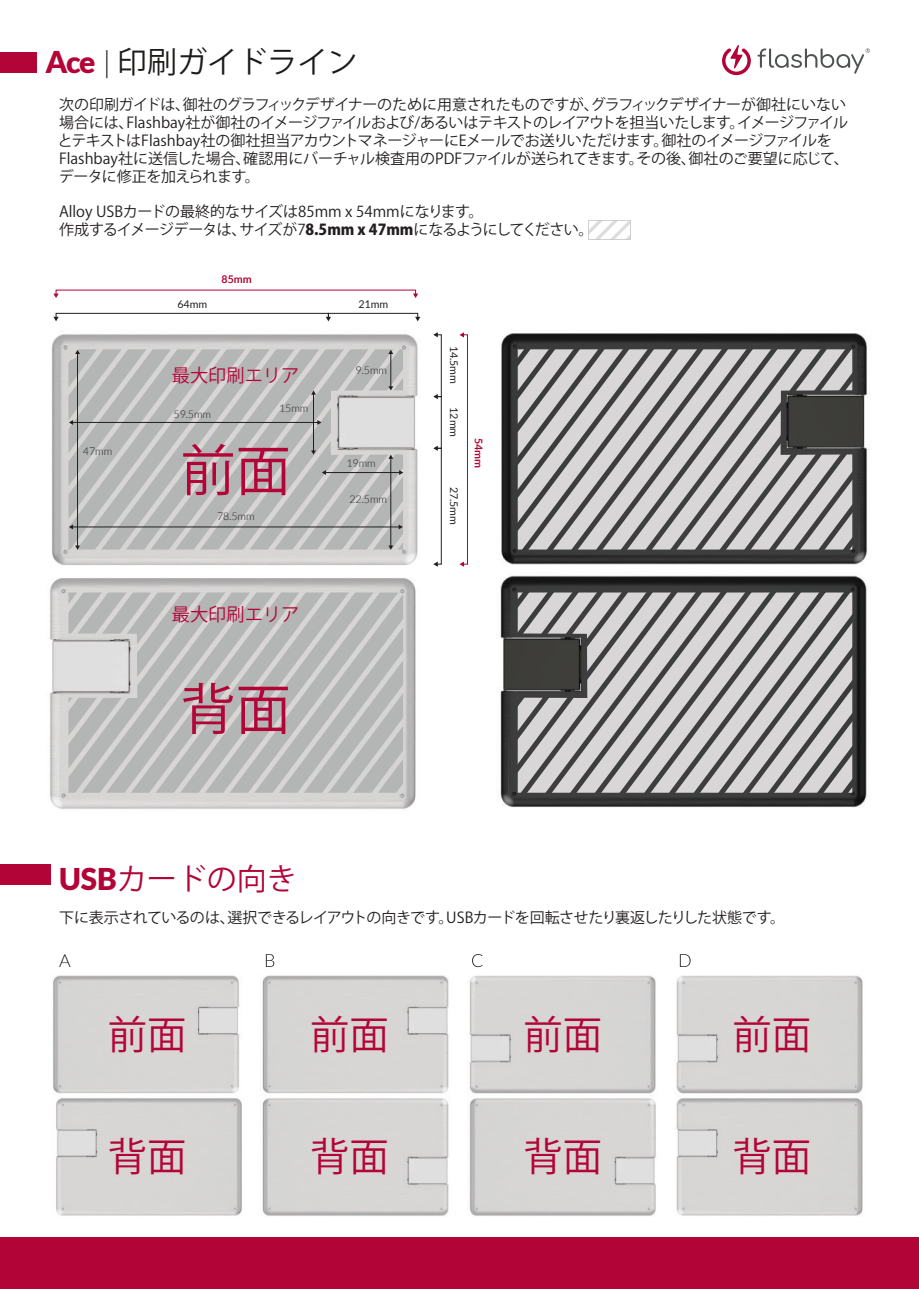
<style>
.page{position:relative;width:919px;height:1289px;background:#fff}
.page>*{position:absolute;margin:0;border:0;box-sizing:border-box;transform-origin:0 0}
.t1{font:55.05px "Koz Go Pr 6 N";color:#b30437}
.t2{font:39.3px "Koz Go Pr 6 N";color:#b30437}
.t3{font:30px "Koz Go Pr 6 N";color:#1b1b19}
.t4{font:30px "Koz Go Pr 6 N";color:#b30437}
.t5{font:18.3px "Koz Go Pr 6 N";color:#b30437}
.t6{font:300 18px "Lato";color:#231f20}
.t7{font:15px/18px "Koz Go Pr 6 N";letter-spacing:-.03em;color:#231f20}
.t8{font:300 10.65px "Lato";color:#231f20}
.t9{font:10.65px "Lato";color:#231f20}
.t10{font:700 10.65px "Lato";color:#b30437}
.s1{font-family:"Lato";font-weight:900;color:#b30437}
.s2{font-family:"Lato";font-weight:300}
.s3{font-weight:800}
.s4{font-family:"Lato";font-weight:900}
</style>
<div class="page">
<img style="left:50px;top:49px;width:820px;height:1167px">
<svg style="left:68px;top:592px;width:335px;height:200px;background:#bebebe"></svg>
<svg style="left:517px;top:349px;width:335px;height:200px;background:#a7a6a7"></svg>
<svg style="left:517px;top:592px;width:335px;height:200px;background:#a8a6a7"></svg>
<svg style="left:722px;top:45px;width:28px;height:30px"></svg>
<svg style="left:757px;top:48px;width:112px;height:26px"></svg>
<div style="left:0;top:52px;width:37px;height:21px;background:#b30437"></div>
<div style="left:0;top:1237px;width:918px;height:51px;background:#b30437"></div>
<svg style="left:266px;top:954px;width:8px;height:12px"></svg>
<svg style="left:472px;top:954px;width:10px;height:13px"></svg>
<svg style="left:679px;top:954px;width:11px;height:12px"></svg>
<svg style="left:53px;top:289px;width:365px;height:9px"></svg>
<svg style="left:433px;top:332px;width:9px;height:235px"></svg>
<svg style="left:53px;top:312px;width:367px;height:9px"></svg>
<svg style="left:459px;top:332px;width:9px;height:235px"></svg>
<svg style="left:68px;top:349px;width:335px;height:200px;background:#bcbcbc"></svg>
<svg style="left:588px;top:220px;width:42px;height:20px"></svg>
<div style="left:0;top:864px;width:50px;height:21px;background:#b30437"></div>
<h3 class="t3" style="left:45px;top:45px;width:313px"><span class="s1">Ace</span> <span class="s2">|</span> 印刷ガイドライン</h3>
<p class="t7" style="left:58px;top:95px;width:792px">次の印刷ガイドは、御社のグラフィックデザイナーのために用意されたものですが、グラフィックデザイナーが御社にいない場合には、Flashbay社が御社のイメージファイルおよび/あるいはテキストのレイアウトを担当いたします。イメージファイルとテキストはFlashbay社の御社担当アカウントマネージャーにEメールでお送りいただけます。御社のイメージファイルをFlashbay社に送信した場合、確認用にバーチャル検査用のPDFファイルが送られてきます。その後、御社のご要望に応じて、データに修正を加えられます。</p>
<p class="t7" style="left:59px;top:203px;width:535px">Alloy USBカードの最終的なサイズは85mm x 54mmになります。<br>作成するイメージデータは、サイズが7<span class="s3">8.5mm x 47mm</span>になるようにしてください。</p>
<p class="t10" style="left:221px;top:273px;width:32px">85mm</p>
<p class="t9" style="left:177px;top:298px;width:31px">64mm</p>
<p class="t9" style="left:358px;top:298px;width:31px">21mm</p>
<p class="t8" style="left:83px;top:446px;width:31px">47mm</p>
<p class="t5" style="left:172px;top:365px;width:129px">最大印刷エリア</p>
<p class="t8" style="left:173px;top:408px;width:39px">59.5mm</p>
<p class="t8" style="left:279px;top:402px;width:31px">15mm</p>
<h1 class="t1" style="left:180px;top:439px;width:112px">前面</h1>
<p class="t8" style="left:217px;top:510px;width:39px">78.5mm</p>
<p class="t5" style="left:172px;top:604px;width:129px">最大印刷エリア</p>
<h1 class="t1" style="left:180px;top:678px;width:112px">背面</h1>
<p class="t8" style="left:355px;top:364px;width:33px">9.5mm</p>
<p class="t8" style="left:346px;top:457px;width:31px">19mm</p>
<p class="t8" style="left:349px;top:493px;width:39px">22.5mm</p>
<h3 class="t4" style="left:59px;top:861px;width:239px"><span class="s4">USB</span>カードの向き</h3>
<p class="t9" style="left:460px;top:345px;width:40px;rotate:90deg">14.5mm</p>
<p class="t9" style="left:460px;top:407px;width:31px;rotate:90deg">12mm</p>
<p class="t9" style="left:460px;top:486px;width:40px;rotate:90deg">27.5mm</p>
<p class="t10" style="left:484px;top:437px;width:32px;rotate:90deg">54mm</p>
<p class="t7" style="left:59px;top:908px;width:727px">下に表示されているのは、選択できるレイアウトの向きです。USBカードを回転させたり裏返したりした状態です。</p>
<p class="t6" style="left:59px;top:950px;width:13px">A</p>
<h2 class="t2" style="left:108px;top:1012px;width:80px">前面</h2>
<h2 class="t2" style="left:108px;top:1134px;width:80px">背面</h2>
<h2 class="t2" style="left:310px;top:1012px;width:80px">前面</h2>
<h2 class="t2" style="left:310px;top:1134px;width:80px">背面</h2>
<h2 class="t2" style="left:523px;top:1012px;width:80px">前面</h2>
<h2 class="t2" style="left:523px;top:1134px;width:80px">背面</h2>
<h2 class="t2" style="left:732px;top:1012px;width:80px">前面</h2>
<h2 class="t2" style="left:732px;top:1134px;width:80px">背面</h2>
</div>
